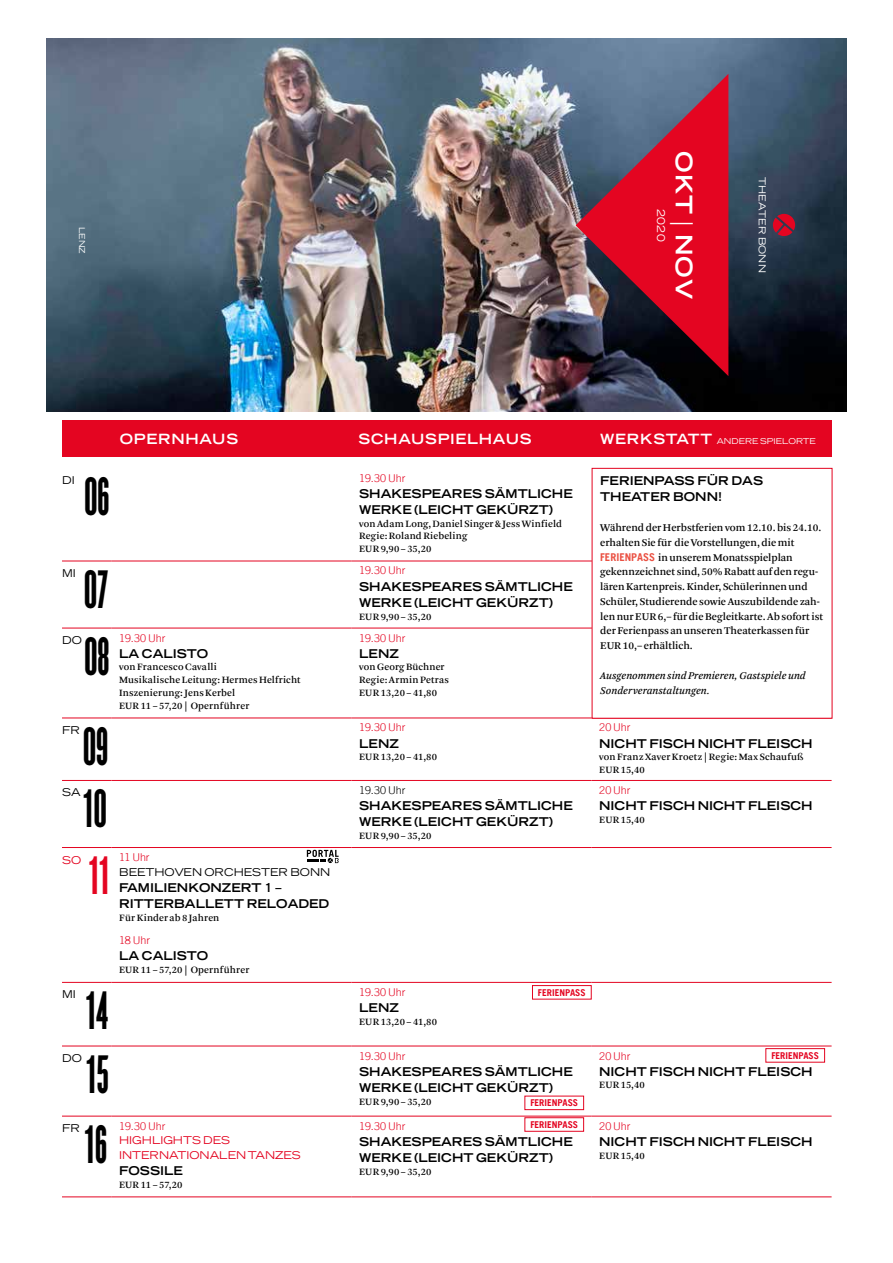
<style>
.page{position:relative;width:893px;height:1263px;background:#fff}
.page>*{position:absolute;margin:0;border:0;box-sizing:border-box;transform-origin:0 0}
.t1{font:47.1px "Champion HTF Bantamweight";color:#000}
.t2{font:47.1px "Champion HTF Bantamweight";color:#e40521}
.t3{font:700 expanded 22.8px "Trade Gothic LT Std";letter-spacing:.05em;color:#fff}
.t4{font:700 expanded 14.1px "Trade Gothic LT Std";letter-spacing:.05em;color:#fff}
.t5{font:700 expanded 12.15px/16px "Trade Gothic LT Std";color:#000}
.t6{font:10.8px/14.9px "Arnhem Pro";color:#000}
.t7{font:300 10.8px "Trade Gothic LT";letter-spacing:-.005em;color:#e40521}
.t8{font:italic 10.8px/14.9px "Arnhem Pro";color:#000}
.t9{font:expanded 10.8px "Trade Gothic LT Std";color:#000}
.t10{font:expanded 10.8px/14.9px "Trade Gothic LT Std";color:#e40521}
.t11{font:300 10.8px "Trade Gothic LT";letter-spacing:-.005em;color:#000}
.t12{font:expanded 10.8px "Trade Gothic LT Std";color:#fff}
.t13{font:10.05px/12.8px "Arnhem Pro";letter-spacing:.015em;color:#000}
.t14{font:expanded 9.6px "Trade Gothic LT Std";letter-spacing:.015em;color:#fff}
.t15{font:700 9.45px "Trade Gothic LT";color:#e40521}
.t16{font:expanded 8.1px "Trade Gothic LT Std";color:#fff}
.s1{font-weight:400}
.s2{font-weight:700;font-size:14.1px}
.s3{font-family:"Trade Gothic LT";font-weight:700;color:#ea5042}
</style>
<div class="page">
<img style="left:47px;top:38px;width:799px;height:374px">
<hr style="left:112px;top:560px;width:240px;height:1px;background:#e40521">
<hr style="left:352px;top:560px;width:240px;height:1px;background:#e40521">
<hr style="left:112px;top:628px;width:240px;height:1px;background:#e40521">
<hr style="left:352px;top:628px;width:240px;height:1px;background:#e40521">
<hr style="left:112px;top:717px;width:240px;height:1px;background:#e40521">
<hr style="left:112px;top:780px;width:240px;height:1px;background:#e40521">
<hr style="left:352px;top:780px;width:240px;height:1px;background:#e40521">
<hr style="left:592px;top:780px;width:240px;height:1px;background:#e40521">
<hr style="left:112px;top:847px;width:240px;height:1px;background:#e40521">
<hr style="left:352px;top:847px;width:240px;height:1px;background:#e40521">
<hr style="left:592px;top:847px;width:240px;height:1px;background:#e40521">
<hr style="left:112px;top:982px;width:240px;height:1px;background:#e40521">
<hr style="left:352px;top:982px;width:240px;height:1px;background:#e40521">
<hr style="left:592px;top:982px;width:240px;height:1px;background:#e40521">
<hr style="left:112px;top:1045px;width:240px;height:1px;background:#e40521">
<hr style="left:352px;top:1045px;width:240px;height:1px;background:#e40521">
<hr style="left:592px;top:1045px;width:240px;height:1px;background:#e40521">
<hr style="left:112px;top:1116px;width:240px;height:1px;background:#e40521">
<hr style="left:352px;top:1116px;width:240px;height:1px;background:#e40521">
<hr style="left:592px;top:1116px;width:240px;height:1px;background:#e40521">
<hr style="left:112px;top:1196px;width:240px;height:1px;background:#e40521">
<hr style="left:352px;top:1196px;width:240px;height:1px;background:#e40521">
<hr style="left:592px;top:1196px;width:240px;height:1px;background:#e40521">
<hr style="left:352px;top:717px;width:240px;height:1px;background:#e40521">
<hr style="left:62px;top:560px;width:50px;height:1px;background:#e40521">
<hr style="left:62px;top:628px;width:50px;height:1px;background:#e40521">
<hr style="left:62px;top:717px;width:50px;height:1px;background:#e40521">
<hr style="left:62px;top:780px;width:50px;height:1px;background:#e40521">
<hr style="left:62px;top:847px;width:50px;height:1px;background:#e40521">
<hr style="left:62px;top:982px;width:50px;height:1px;background:#e40521">
<hr style="left:62px;top:1045px;width:50px;height:1px;background:#e40521">
<hr style="left:62px;top:1116px;width:50px;height:1px;background:#e40521">
<hr style="left:62px;top:1196px;width:50px;height:1px;background:#e40521">
<svg style="left:307px;top:850px;width:32px;height:13px"></svg>
<div style="left:532px;top:985px;width:60px;height:14px;border:1px solid #e40521"></div>
<div style="left:524px;top:1096px;width:60px;height:14px;border:1px solid #e40521"></div>
<div style="left:765px;top:1048px;width:60px;height:14px;border:1px solid #e40521"></div>
<div style="left:524px;top:1117px;width:60px;height:14px;border:1px solid #e40521"></div>
<div style="left:62px;top:420px;width:770px;height:36px;background:#e40521"></div>
<svg style="left:576px;top:74px;width:152px;height:302px;background:#922940"></svg>
<svg style="left:773px;top:214px;width:22px;height:22px"></svg>
<div style="left:592px;top:468px;width:241px;height:251px;border:1px solid #e40521"></div>
<p class="t16" style="left:87px;top:227px;width:28px;rotate:90deg">LENZ</p>
<h2 class="t3" style="left:699px;top:151px;width:150px;rotate:90deg">OKT <span class="s1">|</span> NOV</h2>
<p class="t12" style="left:668px;top:209px;width:34px;rotate:90deg">2020</p>
<p class="t14" style="left:769px;top:177px;width:97px;rotate:90deg">THEATER BONN</p>
<h3 class="t4" style="left:120px;top:430px;width:120px">OPERNHAUS</h3>
<h3 class="t4" style="left:359px;top:429px;width:175px">SCHAUSPIELHAUS</h3>
<p class="t16" style="left:600px;top:435px;width:217px"><span class="s2">WERKSTATT</span> ANDERE SPIELORTE</p>
<p class="t9" style="left:62px;top:473px;width:14px">DI</p>
<h1 class="t1" style="left:85px;top:468px;width:26px">06</h1>
<p class="t7" style="left:359px;top:471px;width:48px">19.30 Uhr</p>
<p class="t5" style="left:359px;top:485px;width:215px">SHAKESPEARES SÄMTLICHE<br>WERKE (LEICHT GEKÜRZT)</p>
<p class="t13" style="left:359px;top:517px;width:204px">von Adam Long, Daniel Singer &amp; Jess Winfield<br>Regie: Roland Riebeling<br>EUR 9,90 – 35,20</p>
<p class="t9" style="left:62px;top:566px;width:15px">MI</p>
<h1 class="t1" style="left:84px;top:561px;width:26px">07</h1>
<p class="t7" style="left:359px;top:564px;width:48px">19.30 Uhr</p>
<p class="t5" style="left:359px;top:578px;width:215px">SHAKESPEARES SÄMTLICHE<br>WERKE (LEICHT GEKÜRZT)</p>
<p class="t13" style="left:359px;top:610px;width:74px">EUR 9,90 – 35,20</p>
<p class="t9" style="left:62px;top:633px;width:21px">DO</p>
<h1 class="t1" style="left:84px;top:628px;width:26px">08</h1>
<p class="t7" style="left:119px;top:631px;width:48px">19.30 Uhr</p>
<p class="t5" style="left:119px;top:645px;width:90px">LA CALISTO</p>
<p class="t13" style="left:119px;top:661px;width:183px">von Francesco Cavalli<br>Musikalische Leitung: Hermes Helfricht<br>Inszenierung: Jens Kerbel<br>EUR 11 – 57,20 | Opernführer</p>
<p class="t7" style="left:359px;top:631px;width:48px">19.30 Uhr</p>
<p class="t5" style="left:359px;top:645px;width:41px">LENZ</p>
<p class="t13" style="left:359px;top:661px;width:91px">von Georg Büchner<br>Regie: Armin Petras<br>EUR 13,20 – 41,80</p>
<p class="t9" style="left:62px;top:723px;width:20px">FR</p>
<h1 class="t1" style="left:83px;top:718px;width:27px">09</h1>
<p class="t7" style="left:359px;top:721px;width:48px">19.30 Uhr</p>
<p class="t5" style="left:359px;top:735px;width:41px">LENZ</p>
<p class="t13" style="left:359px;top:751px;width:79px">EUR 13,20 – 41,80</p>
<p class="t9" style="left:62px;top:785px;width:20px">SA</p>
<h1 class="t1" style="left:83px;top:780px;width:25px">10</h1>
<p class="t11" style="left:359px;top:784px;width:48px">19.30 Uhr</p>
<p class="t5" style="left:359px;top:797px;width:215px">SHAKESPEARES SÄMTLICHE<br>WERKE (LEICHT GEKÜRZT)</p>
<p class="t13" style="left:359px;top:829px;width:74px">EUR 9,90 – 35,20</p>
<p class="t10" style="left:62px;top:852px;width:21px">SO</p>
<h1 class="t2" style="left:89px;top:847px;width:22px">11</h1>
<p class="t7" style="left:119px;top:851px;width:32px">11 Uhr</p>
<p class="t9" style="left:119px;top:865px;width:213px">BEETHOVEN ORCHESTER BONN</p>
<p class="t5" style="left:119px;top:879px;width:212px">FAMILIENKONZERT 1 –<br>RITTERBALLETT RELOADED</p>
<p class="t13" style="left:119px;top:911px;width:102px">Für Kinder ab 8 Jahren</p>
<p class="t7" style="left:119px;top:934px;width:32px">18 Uhr</p>
<p class="t5" style="left:119px;top:948px;width:90px">LA CALISTO</p>
<p class="t13" style="left:119px;top:964px;width:132px">EUR 11 – 57,20 | Opernführer</p>
<p class="t9" style="left:62px;top:987px;width:15px">MI</p>
<h1 class="t1" style="left:86px;top:982px;width:24px">14</h1>
<p class="t7" style="left:359px;top:985px;width:48px">19.30 Uhr</p>
<p class="t5" style="left:359px;top:999px;width:41px">LENZ</p>
<p class="t13" style="left:359px;top:1015px;width:79px">EUR 13,20 – 41,80</p>
<p class="t15" style="left:538px;top:986px;width:49px">FERIENPASS</p>
<p class="t9" style="left:62px;top:1051px;width:21px">DO</p>
<h1 class="t1" style="left:86px;top:1046px;width:24px">15</h1>
<p class="t7" style="left:359px;top:1049px;width:48px">19.30 Uhr</p>
<p class="t5" style="left:359px;top:1063px;width:215px">SHAKESPEARES SÄMTLICHE<br>WERKE (LEICHT GEKÜRZT)</p>
<p class="t13" style="left:359px;top:1095px;width:74px">EUR 9,90 – 35,20</p>
<p class="t15" style="left:530px;top:1097px;width:49px">FERIENPASS</p>
<p class="t9" style="left:62px;top:1121px;width:20px">FR</p>
<h1 class="t1" style="left:85px;top:1116px;width:24px">16</h1>
<p class="t7" style="left:119px;top:1119px;width:48px">19.30 Uhr</p>
<p class="t10" style="left:119px;top:1133px;width:183px">HIGHLIGHTS DES<br>INTERNATIONALEN TANZES</p>
<p class="t5" style="left:119px;top:1162px;width:65px">FOSSILE</p>
<p class="t13" style="left:119px;top:1178px;width:65px">EUR 11 – 57,20</p>
<p class="t15" style="left:530px;top:1119px;width:49px">FERIENPASS</p>
<p class="t7" style="left:359px;top:1119px;width:48px">19.30 Uhr</p>
<p class="t5" style="left:359px;top:1133px;width:215px">SHAKESPEARES SÄMTLICHE<br>WERKE (LEICHT GEKÜRZT)</p>
<p class="t13" style="left:359px;top:1165px;width:74px">EUR 9,90 – 35,20</p>
<p class="t5" style="left:600px;top:473px;width:164px">FERIENPASS FÜR DAS<br>THEATER BONN!</p>
<p class="t6" style="left:600px;top:520px;width:224px">Während der Herbstferien vom 12.10. bis 24.10. erhalten Sie für die Vorstellungen, die mit <span class="s3">FERIENPASS</span> in unserem Monatsspielplan gekennzeichnet sind, 50% Rabatt auf den regu&shy;lären Kartenpreis. Kinder, Schülerinnen und Schüler, Studierende sowie Auszubildende zah&shy;len nur EUR 6,– für die Begleitkarte. Ab sofort ist der Ferienpass an unseren Theaterkassen für EUR 10,– erhältlich.</p>
<p class="t8" style="left:600px;top:668px;width:207px">Ausgenommen sind Premieren, Gastspiele und<br>Sonderveranstaltungen.</p>
<p class="t7" style="left:599px;top:721px;width:33px">20 Uhr</p>
<p class="t5" style="left:599px;top:735px;width:215px">NICHT FISCH NICHT FLEISCH</p>
<p class="t13" style="left:599px;top:751px;width:206px">von Franz Xaver Kroetz | Regie: Max Schaufuß<br>EUR 15,40</p>
<p class="t7" style="left:599px;top:784px;width:33px">20 Uhr</p>
<p class="t5" style="left:599px;top:797px;width:215px">NICHT FISCH NICHT FLEISCH</p>
<p class="t13" style="left:599px;top:813px;width:47px">EUR 15,40</p>
<p class="t7" style="left:599px;top:1049px;width:33px">20 Uhr</p>
<p class="t5" style="left:599px;top:1063px;width:215px">NICHT FISCH NICHT FLEISCH</p>
<p class="t13" style="left:599px;top:1079px;width:47px">EUR 15,40</p>
<p class="t15" style="left:771px;top:1049px;width:49px">FERIENPASS</p>
<p class="t7" style="left:599px;top:1119px;width:33px">20 Uhr</p>
<p class="t5" style="left:599px;top:1133px;width:215px">NICHT FISCH NICHT FLEISCH</p>
<p class="t13" style="left:599px;top:1149px;width:47px">EUR 15,40</p>
</div>
